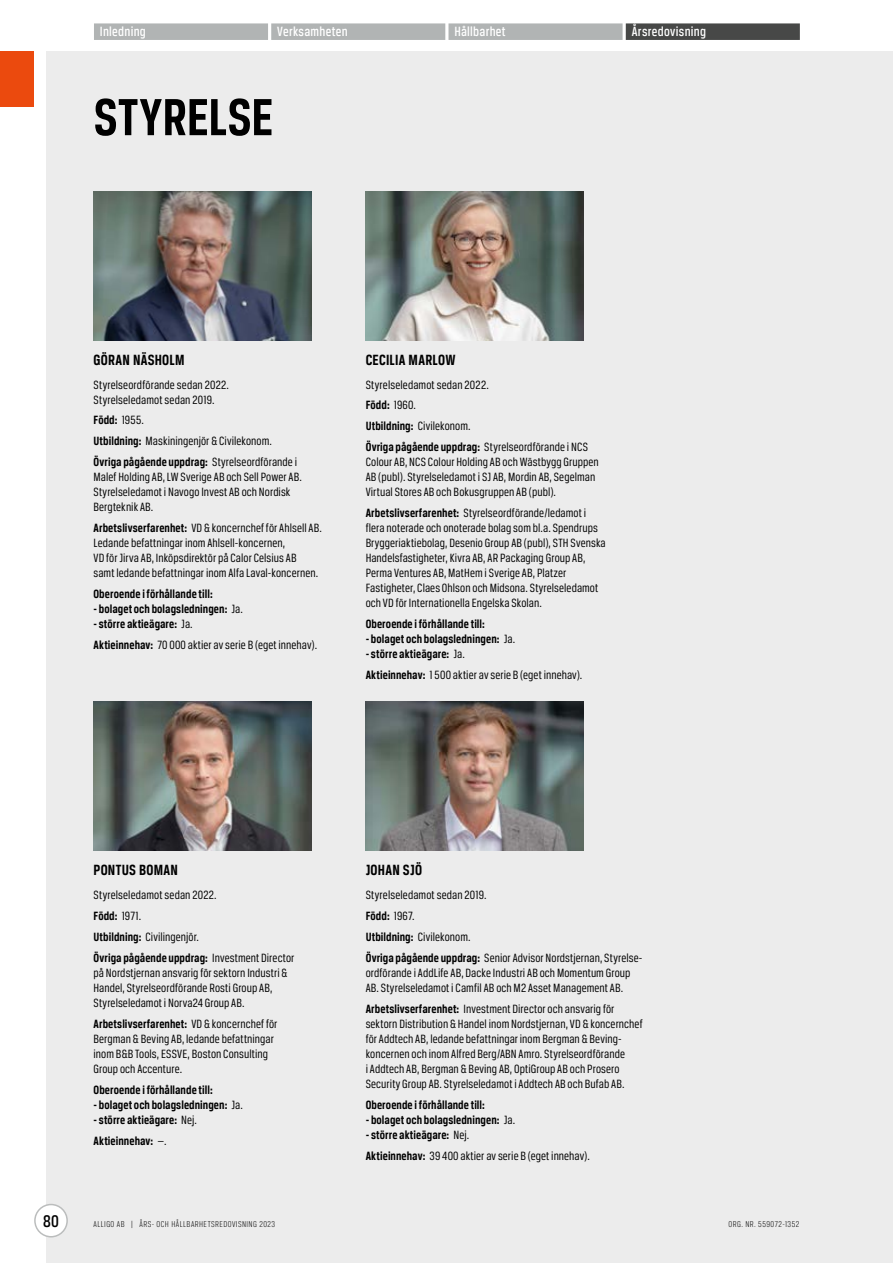
<style>
.page{position:relative;width:893px;height:1263px;background:#fff}
.page>*{position:absolute;margin:0;border:0;box-sizing:border-box;transform-origin:0 0}
.t1{font:700 55.5px "Breuer Condensed";letter-spacing:.005em;color:#000}
.t2{font:500 18px "Breuer Condensed";color:#000}
.t3{font:700 15.75px "Breuer Condensed";letter-spacing:.015em;color:#000}
.t4{font:500 14.25px "Breuer Condensed";letter-spacing:.02em;color:#fff}
.t5{font:12.75px/15px "Breuer Condensed";letter-spacing:.005em;color:#000}
.t6{font:700 12.75px/21px "Breuer Condensed";letter-spacing:.005em;color:#000}
.t7{font:300 9px "Breuer Condensed";letter-spacing:.05em;color:#000}
.s1{font-weight:700}
.s2{font-weight:400}
</style>
<div class="page">
<div style="left:47px;top:51px;width:846px;height:1212px;background:#ececec"></div>
<div style="left:0;top:51px;width:34px;height:55px;background:#eb4a0e"></div>
<div style="left:35px;top:1204px;width:32px;height:33px;background:#fff;border-radius:50%"></div>
<div style="left:34px;top:1204px;width:34px;height:33px;border:2px solid #bbbdbd;border-radius:50%"></div>
<div style="left:94px;top:23px;width:174px;height:17px;background:#b1b4b4"></div>
<div style="left:271px;top:23px;width:174px;height:17px;background:#b1b4b4"></div>
<div style="left:448px;top:23px;width:175px;height:17px;background:#b1b4b4"></div>
<div style="left:626px;top:23px;width:174px;height:17px;background:#474847"></div>
<img style="left:94px;top:191px;width:218px;height:149px">
<img style="left:94px;top:702px;width:218px;height:148px">
<img style="left:366px;top:191px;width:218px;height:149px">
<img style="left:366px;top:702px;width:218px;height:148px">
<p class="t4" style="left:100px;top:24px;width:48px">Inledning</p>
<p class="t4" style="left:277px;top:24px;width:72px">Verksamheten</p>
<p class="t4" style="left:454px;top:24px;width:53px">Hållbarhet</p>
<p class="t4" style="left:632px;top:24px;width:76px">Årsredovisning</p>
<h1 class="t1" style="left:94px;top:86px;width:181px">STYRELSE</h1>
<p class="t3" style="left:94px;top:351px;width:92px">GÖRAN NÄSHOLM</p>
<p class="t5" style="left:94px;top:377px;width:137px">Styrelseordförande sedan 2022.<br>Styrelseledamot sedan 2019.</p>
<p class="t5" style="left:94px;top:410px;width:205px;line-height:21px"><span class="s1">Född:</span> 1955.<br><span class="s1">Utbildning:</span> Maskiningenjör &amp; Civilekonom.<br><span class="s1">Övriga pågående uppdrag:</span> Styrelseordförande i</p>
<p class="t5" style="left:94px;top:470px;width:210px">Malef Holding AB, LW Sverige AB och Sell Power AB.<br>Styrelseledamot i Navogo Invest AB och Nordisk<br>Bergteknik AB.</p>
<p class="t5" style="left:94px;top:520px;width:230px"><span class="s1">Arbetslivserfarenhet:</span> VD &amp; koncernchef för Ahlsell AB.<br>Ledande befattningar inom Ahlsell-koncernen,<br>VD för Jirva AB, Inköpsdirektör på Calor Celsius AB<br>samt ledande befattningar inom Alfa Laval-koncernen.</p>
<p class="t6" style="left:94px;top:583px;width:121px">Oberoende i förhållande till:</p>
<p class="t6" style="left:94px;top:598px;width:151px">- bolaget och bolagsledningen: <span class="s2">Ja.</span></p>
<p class="t5" style="left:94px;top:613px;width:225px;line-height:21px"><span class="s1">- större aktieägare:</span> Ja.<br><span class="s1">Aktieinnehav:</span> 70 000 aktier av serie B (eget innehav).</p>
<p class="t3" style="left:366px;top:351px;width:91px">CECILIA MARLOW</p>
<p class="t5" style="left:366px;top:374px;width:224px;line-height:21px">Styrelseledamot sedan 2022.<br><span class="s1">Född:</span> 1960.<br><span class="s1">Utbildning:</span> Civilekonom.<br><span class="s1">Övriga pågående uppdrag:</span> Styrelseordförande i NCS</p>
<p class="t5" style="left:366px;top:455px;width:235px">Colour AB, NCS Colour Holding AB och Wästbygg Gruppen<br>AB (publ). Styrelseledamot i SJ AB, Mordin AB, Segelman<br>Virtual Stores AB och Bokusgruppen AB (publ).</p>
<p class="t5" style="left:366px;top:505px;width:242px"><span class="s1">Arbetslivserfarenhet:</span> Styrelseordförande/ledamot i flera noterade och onoterade bolag som bl.a. Spendrups Bryggeriaktiebolag, Desenio Group AB (publ), STH Svenska Handelsfastigheter, Kivra AB, AR Packaging Group AB, Perma Ventures AB, MatHem i Sverige AB, Platzer Fastigheter, Claes Ohlson och Midsona. Styrelseledamot och VD för Internationella Engelska Skolan.</p>
<p class="t6" style="left:366px;top:613px;width:121px">Oberoende i förhållande till:</p>
<p class="t6" style="left:366px;top:628px;width:151px">- bolaget och bolagsledningen: <span class="s2">Ja.</span></p>
<p class="t5" style="left:366px;top:643px;width:218px;line-height:21px"><span class="s1">- större aktieägare:</span> Ja.<br><span class="s1">Aktieinnehav:</span> 1 500 aktier av serie B (eget innehav).</p>
<p class="t3" style="left:94px;top:861px;width:86px">PONTUS BOMAN</p>
<p class="t5" style="left:94px;top:884px;width:202px;line-height:21px">Styrelseledamot sedan 2022.<br><span class="s1">Född:</span> 1971.<br><span class="s1">Utbildning:</span> Civilingenjör.<br><span class="s1">Övriga pågående uppdrag:</span> Investment Director</p>
<p class="t5" style="left:94px;top:965px;width:196px">på Nordstjernan ansvarig för sektorn Industri &amp;<br>Handel, Styrelseordförande Rosti Group AB,<br>Styrelseledamot i Norva24 Group AB.</p>
<p class="t5" style="left:94px;top:1016px;width:185px"><span class="s1">Arbetslivserfarenhet:</span> VD &amp; koncernchef för Bergman &amp; Beving AB, ledande befattningar inom B&amp;B Tools, ESSVE, Boston Consulting Group och Accenture.</p>
<p class="t6" style="left:94px;top:1079px;width:121px">Oberoende i förhållande till:</p>
<p class="t6" style="left:94px;top:1094px;width:151px">- bolaget och bolagsledningen: <span class="s2">Ja.</span></p>
<p class="t6" style="left:94px;top:1109px;width:105px">- större aktieägare: <span class="s2">Nej.<br></span>Aktieinnehav: <span class="s2">—.</span></p>
<p class="t3" style="left:366px;top:861px;width:58px">JOHAN SJÖ</p>
<p class="t5" style="left:366px;top:884px;width:278px;line-height:21px">Styrelseledamot sedan 2019.<br><span class="s1">Född:</span> 1967.<br><span class="s1">Utbildning:</span> Civilekonom.<br><span class="s1">Övriga pågående uppdrag:</span> Senior Advisor Nordstjernan, Styrelse-</p>
<p class="t5" style="left:366px;top:965px;width:266px">ordförande i AddLife AB, Dacke Industri AB och Momentum Group<br>AB. Styrelseledamot i Camfil AB och M2 Asset Management AB.</p>
<p class="t5" style="left:366px;top:1001px;width:279px"><span class="s1">Arbetslivserfarenhet:</span> Investment Director och ansvarig för sektorn Distribution &amp; Handel inom Nordstjernan, VD &amp; koncernchef för Addtech AB, ledande befattningar inom Bergman &amp; Beving&shy;koncernen och inom Alfred Berg/ABN Amro. Styrelseordförande<br>i Addtech AB, Bergman &amp; Beving AB, OptiGroup AB och Prosero Security Group AB. Styrelseledamot i Addtech AB och Bufab AB.</p>
<p class="t6" style="left:366px;top:1094px;width:121px">Oberoende i förhållande till:</p>
<p class="t6" style="left:366px;top:1109px;width:151px">- bolaget och bolagsledningen: <span class="s2">Ja.</span></p>
<p class="t5" style="left:366px;top:1124px;width:226px;line-height:21px"><span class="s1">- större aktieägare:</span> Nej.<br><span class="s1">Aktieinnehav:</span> 39 400 aktier av serie B (eget innehav).</p>
<h2 class="t2" style="left:43px;top:1211px;width:17px">80</h2>
<p class="t7" style="left:94px;top:1219px;width:183px">ALLIGO AB | ÅRS- OCH HÅLLBARHETSREDOVISNING 2023</p>
<p class="t7" style="left:728px;top:1219px;width:72px">ORG. NR. 559072-1352</p>
</div>
